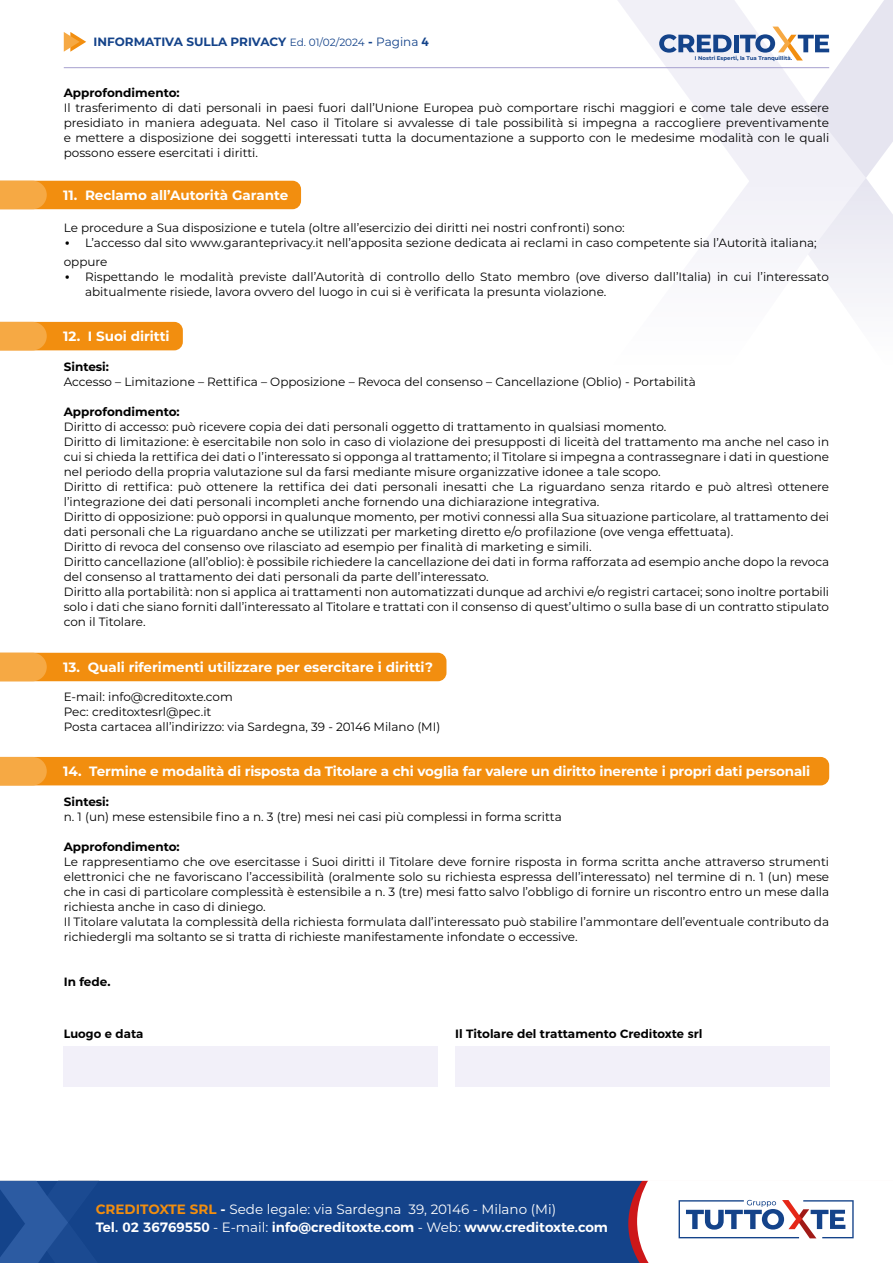
<style>
.page{position:relative;width:893px;height:1263px;background:#fff}
.page>*{position:absolute;margin:0;border:0;box-sizing:border-box;transform-origin:0 0}
.t1{font:700 13.5px "Montserrat";letter-spacing:-.01em;color:#fff}
.t2{font:13.5px/18px "Montserrat";color:#fff}
.t3{font:12px/15px "Montserrat";color:#000}
.t4{font:700 12px "Montserrat";color:#000}
.t5{font:700 12px "Montserrat";color:#14438a}
.t6{font:600 12px "Montserrat";color:#000}
.t7{font:700 5.4px "Montserrat";color:#14438a}
.s1{font-weight:400;font-size:10.5px}
.s2{font-weight:400}
.s3{font-weight:600}
.s4{font-size:22.5px}
.s5{font-weight:700;color:#f28e0f}
.s6{font-weight:700}
</style>
<div class="page">
<hr style="left:64px;top:67px;width:765px;height:1px;background:#a6a0cf">
<svg style="left:64px;top:32px;width:22px;height:20px"></svg>
<svg style="left:866px;top:0;width:27px;height:293px;fill:#e6e5f0"></svg>
<svg style="left:485px;top:0;width:381px;height:293px"></svg>
<div style="left:0;top:1180px;width:628px;height:83px;background:#14438a"></div>
<svg style="left:0;top:1181px;width:113px;height:82px;background:#1e4d94"></svg>
<svg style="left:628px;top:1180px;width:226px;height:83px"></svg>
<svg style="left:659px;top:34px;width:73px;height:19px"></svg>
<div style="left:734px;top:35px;width:5px;height:17px;background:#14438a"></div>
<svg style="left:740px;top:27px;width:89px;height:33px"></svg>
<div style="left:455px;top:1046px;width:374px;height:40px;background:#f2f0f9"></div>
<div style="left:64px;top:1046px;width:374px;height:40px;background:#f2f0f9"></div>
<svg style="left:0;top:181px;width:301px;height:28px;background:#f29217"></svg>
<svg style="left:0;top:322px;width:183px;height:28px;background:#f3951d"></svg>
<svg style="left:0;top:653px;width:446px;height:28px;background:#f29014"></svg>
<div style="left:0;top:757px;width:829px;height:28px;background:#f28e0f"></div>
<p class="t5" style="left:94px;top:33px;width:337px">INFORMATIVA SULLA PRIVACY <span class="s1">Ed. 01/02/2024</span> - <span class="s2">Pagina</span> <span class="s3">4</span></p>
<p class="t7" style="left:695px;top:55px;width:99px">I Nostri Esperti, la Tua Tranquillità.</p>
<p class="t4" style="left:64px;top:84px;width:117px">Approfondimento:</p>
<p class="t3" style="left:64px;top:99px;width:767px;text-align:justify">Il trasferimento di dati personali in paesi fuori dall’Unione Europea può comportare rischi maggiori e come tale deve essere presidiato in maniera adeguata. Nel caso il Titolare si avvalesse di tale possibilità si impegna a raccogliere preventivamente e mettere a disposizione dei soggetti interessati tutta la documentazione a supporto con le medesime modalità con le quali possono essere esercitati i diritti.</p>
<p class="t1" style="left:63px;top:185px;width:227px">11. Reclamo all’Autorità Garante</p>
<p class="t3" style="left:64px;top:219px;width:562px">Le procedure a Sua disposizione e tutela (oltre all’esercizio dei diritti nei nostri confronti) sono:</p>
<p class="t3" style="left:64px;top:232px;width:754px;line-height:19.2px"><span class="s4">•</span> L’accesso dal sito www.garanteprivacy.it nell’apposita sezione dedicata ai reclami in caso competente sia l’Autorità italiana; oppure</p>
<p class="t3" style="left:85px;top:269px;width:746px;text-indent:-21px"><span class="s4">•</span> Rispettando le modalità previste dall’Autorità di controllo dello Stato membro (ove diverso dall’Italia) in cui l’interessato abitualmente risiede, lavora ovvero del luogo in cui si è verificata la presunta violazione.</p>
<p class="t1" style="left:63px;top:327px;width:108px">12. I Suoi diritti</p>
<p class="t4" style="left:64px;top:358px;width:47px">Sintesi:</p>
<p class="t3" style="left:64px;top:374px;width:633px">Accesso – Limitazione – Rettifica – Opposizione – Revoca del consenso – Cancellazione (Oblio) - Portabilità</p>
<p class="t4" style="left:64px;top:403px;width:117px">Approfondimento:</p>
<p class="t3" style="left:64px;top:419px;width:767px">Diritto di accesso: può ricevere copia dei dati personali oggetto di trattamento in qualsiasi momento.<br>Diritto di limitazione: è esercitabile non solo in caso di violazione dei presupposti di liceità del trattamento ma anche nel caso in cui si chieda la rettifica dei dati o l’interessato si opponga al trattamento; il Titolare si impegna a contrassegnare i dati in questione nel periodo della propria valutazione sul da farsi mediante misure organizzative idonee a tale scopo.<br>Diritto di rettifica: può ottenere la rettifica dei dati personali inesatti che La riguardano senza ritardo e può altresì ottenere l’integrazione dei dati personali incompleti anche fornendo una dichiarazione integrativa.<br>Diritto di opposizione: può opporsi in qualunque momento, per motivi connessi alla Sua situazione particolare, al trattamento dei dati personali che La riguardano anche se utilizzati per marketing diretto e/o profilazione (ove venga effettuata).<br>Diritto di revoca del consenso ove rilasciato ad esempio per finalità di marketing e simili.<br>Diritto cancellazione (all’oblio): è possibile richiedere la cancellazione dei dati in forma rafforzata ad esempio anche dopo la revoca del consenso al trattamento dei dati personali da parte dell’interessato.<br>Diritto alla portabilità: non si applica ai trattamenti non automatizzati dunque ad archivi e/o registri cartacei; sono inoltre portabili solo i dati che siano forniti dall’interessato al Titolare e trattati con il consenso di quest’ultimo o sulla base di un contratto stipulato con il Titolare.</p>
<p class="t1" style="left:63px;top:657px;width:371px">13. Quali riferimenti utilizzare per esercitare i diritti?</p>
<p class="t3" style="left:64px;top:689px;width:378px">E-mail: info@creditoxte.com<br>Pec: creditoxtesrl@pec.it<br>Posta cartacea all’indirizzo: via Sardegna, 39 - 20146 Milano (MI)</p>
<p class="t1" style="left:63px;top:762px;width:748px">14. Termine e modalità di risposta da Titolare a chi voglia far valere un diritto inerente i propri dati personali</p>
<p class="t4" style="left:64px;top:793px;width:47px">Sintesi:</p>
<p class="t3" style="left:64px;top:809px;width:500px">n. 1 (un) mese estensibile fino a n. 3 (tre) mesi nei casi più complessi in forma scritta</p>
<p class="t4" style="left:64px;top:838px;width:117px">Approfondimento:</p>
<p class="t3" style="left:64px;top:854px;width:767px">Le rappresentiamo che ove esercitasse i Suoi diritti il Titolare deve fornire risposta in forma scritta anche attraverso strumenti elettronici che ne favoriscano l’accessibilità (oralmente solo su richiesta espressa dell’interessato) nel termine di n. 1 (un) mese che in casi di particolare complessità è estensibile a n. 3 (tre) mesi fatto salvo l’obbligo di fornire un riscontro entro un mese dalla richiesta anche in caso di diniego.<br>Il Titolare valutata la complessità della richiesta formulata dall’interessato può stabilire l’ammontare dell’eventuale contributo da richiedergli ma soltanto se si tratta di richieste manifestamente infondate o eccessive.</p>
<p class="t4" style="left:64px;top:973px;width:48px">In fede.</p>
<p class="t6" style="left:64px;top:1024px;width:81px">Luogo e data</p>
<p class="t4" style="left:455px;top:1025px;width:249px">Il Titolare del trattamento <span class="s3">Creditoxte srl</span></p>
<p class="t2" style="left:96px;top:1200px;width:514px"><span class="s5">CREDITOXTE SRL</span> <span class="s6">-</span> Sede legale: via Sardegna 39, 20146 - Milano (Mi)<br><span class="s3">Tel. 02 36769550</span> - E-mail: <span class="s3">info@creditoxte.com</span> - Web: <span class="s3">www.creditoxte.com</span></p>
</div>
